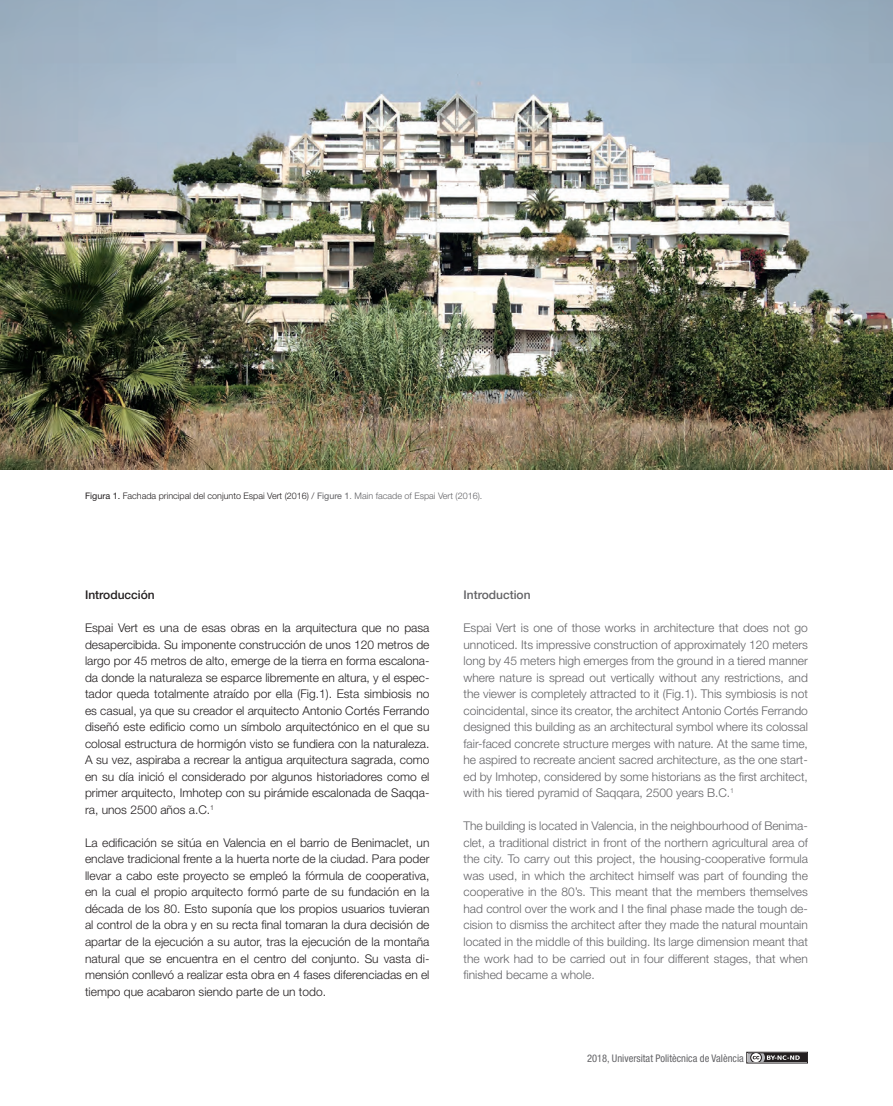
<style>
.page{position:relative;width:893px;height:1106px;background:#fff}
.page>*{position:absolute;margin:0;border:0;box-sizing:border-box;transform-origin:0 0}
.t1{font:300 12px/16.5px "Helvetica Neue LT Std";color:#231f20;text-align:justify}
.t2{font:300 12px/16.5px "Helvetica Neue LT Std";color:#636366;text-align:justify}
.t3{font:500 12px "Helvetica Neue LT Std";color:#636366}
.t4{font:500 12px "Helvetica Neue LT Std";color:#231f20}
.t5{font:condensed 10.5px "Helvetica Neue LT Std";color:#636366}
.t6{font:300 9px "Helvetica Neue LT Std";color:#231f20}
.s1{font-weight:400}
.s2{font-weight:400;color:#636366}
.s3{color:#636366}
</style>
<div class="page">
<div style="left:746px;top:1051px;width:62px;height:12px;border:1px solid #231f20"></div>
<div style="left:748px;top:1053px;width:58px;height:8px;background:#231f20"></div>
<svg style="left:748px;top:1053px;width:52px;height:8px"></svg>
<img style="left:0;top:0;width:893px;height:469px">
<p class="t6" style="left:85px;top:490px;width:399px"><span class="s1">Figura 1.</span> Fachada principal del conjunto Espai Vert (2016) / <span class="s2">Figure 1</span><span class="s3">. Main facade of Espai Vert (2016).</span></p>
<p class="t4" style="left:85px;top:588px;width:71px">Introducción</p>
<p class="t1" style="left:85px;top:619px;width:346px">Espai Vert es una de esas obras en la arquitectura que no pasa desapercibida. Su imponente construcción de unos 120 metros de largo por 45 metros de alto, emerge de la tierra en forma escalona&shy;da donde la naturaleza se esparce libremente en altura, y el espec&shy;tador queda totalmente atraído por ella (Fig.1). Esta simbiosis no es casual, ya que su creador el arquitecto Antonio Cortés Ferrando diseñó este edificio como un símbolo arquitectónico en el que su colosal estructura de hormigón visto se fundiera con la naturaleza.<br>A su vez, aspiraba a recrear la antigua arquitectura sagrada, como en su día inició el considerado por algunos historiadores como el primer arquitecto, Imhotep con su pirámide escalonada de Saqqa&shy;ra, unos 2500 años a.C.<sup>1</sup></p>
<p class="t1" style="left:85px;top:834px;width:346px">La edificación se sitúa en Valencia en el barrio de Benimaclet, un enclave tradicional frente a la huerta norte de la ciudad. Para poder llevar a cabo este proyecto se empleó la fórmula de cooperativa, en la cual el propio arquitecto formó parte de su fundación en la década de los 80. Esto suponía que los propios usuarios tuvieran al control de la obra y en su recta final tomaran la dura decisión de apartar de la ejecución a su autor, tras la ejecución de la montaña natural que se encuentra en el centro del conjunto. Su vasta di&shy;mensión conllevó a realizar esta obra en 4 fases diferenciadas en el tiempo que acabaron siendo parte de un todo.</p>
<p class="t3" style="left:463px;top:588px;width:69px">Introduction</p>
<p class="t2" style="left:463px;top:619px;width:346px">Espai Vert is one of those works in architecture that does not go unnoticed. Its impressive construction of approximately 120 meters long by 45 meters high emerges from the ground in a tiered manner where nature is spread out vertically without any restrictions, and the viewer is completely attracted to it (Fig.1). This symbiosis is not coincidental, since its creator, the architect Antonio Cortés Ferrando designed this building as an architectural symbol where its colossal fair-faced concrete structure merges with nature. At the same time, he aspired to recreate ancient sacred architecture, as the one start&shy;ed by Imhotep, considered by some historians as the first architect, with his tiered pyramid of Saqqara, 2500 years B.C.<sup>1</sup></p>
<p class="t2" style="left:463px;top:817px;width:346px">The building is located in Valencia, in the neighbourhood of Benima&shy;clet, a traditional district in front of the northern agricultural area of the city. To carry out this project, the housing-cooperative formula was used, in which the architect himself was part of founding the cooperative in the 80’s. This meant that the members themselves had control over the work and I the final phase made the tough de&shy;cision to dismiss the architect after they made the natural mountain located in the middle of this building. Its large dimension meant that the work had to be carried out in four different stages, that when finished became a whole.</p>
<p class="t5" style="left:587px;top:1051px;width:158px">2018, Universitat Politècnica de València</p>
</div>
